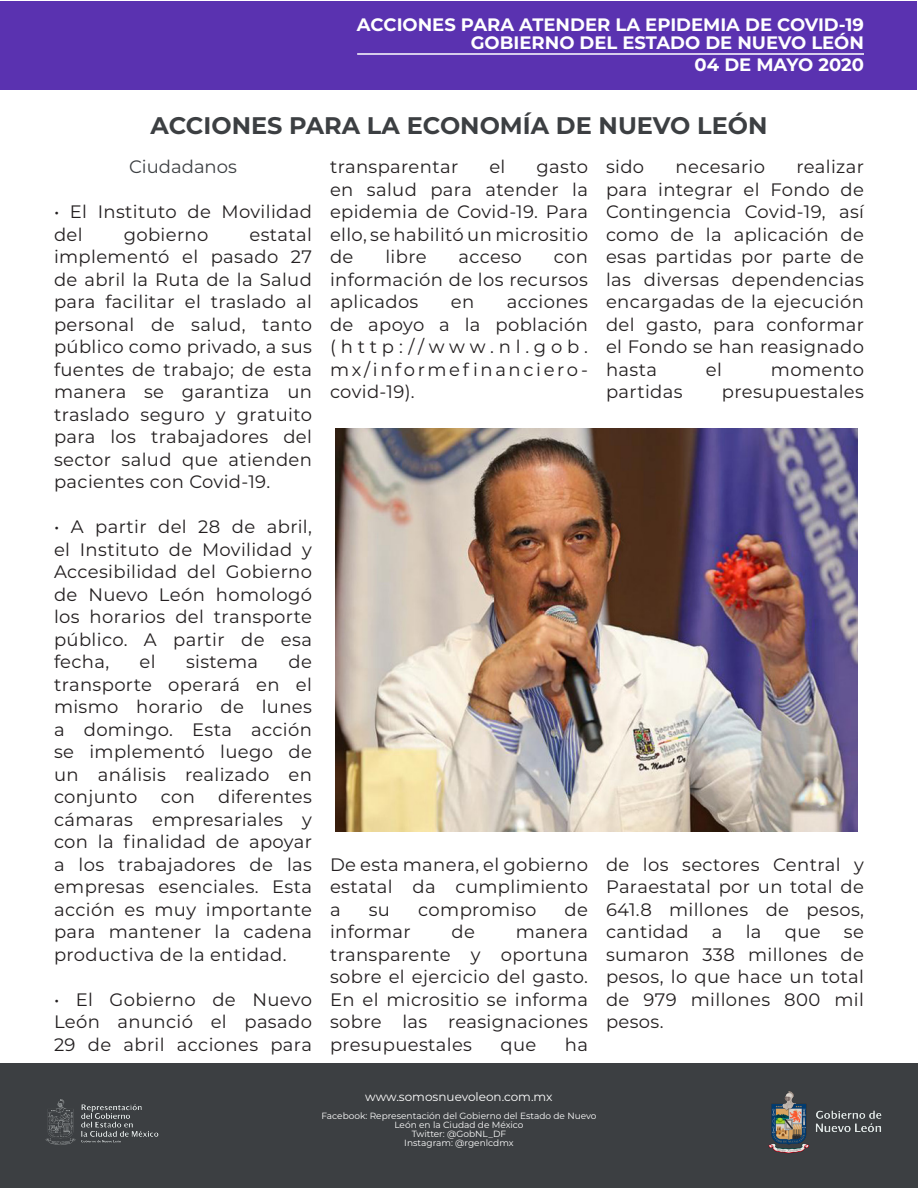
<style>
.page{position:relative;width:918px;height:1188px;background:#fff}
.page>*{position:absolute;margin:0;border:0;box-sizing:border-box;transform-origin:0 0}
.Titulo{font:700 24px "Montserrat";color:#3c3f42}
.Párrafo{font:18px/22.5px "Montserrat";letter-spacing:.02em;color:#231f20;text-align:justify}
.t1{font:700 18px/18px "Montserrat";color:#fff;text-align:right}
.Párrafo-2{font:18px "Montserrat";color:#3c3f42}
.t2{font:12px "Montserrat";color:#fff}
.t3{font:9px/9px "Montserrat";color:#fff;text-align:center}
</style>
<div class="page">
<div style="left:0;top:1064px;width:918px;height:124px;background:#3c3f42"></div>
<img style="left:768px;top:1091px;width:114px;height:63px">
<div style="left:1px;top:1px;width:916px;height:88px;background:#5a32b0"></div>
<img style="left:45px;top:1099px;width:114px;height:46px">
<hr style="left:357px;top:53px;width:507px;height:2px;background:#fff">
<img style="left:335px;top:428px;width:523px;height:403px">
<p class="t1" style="left:357px;top:15px;width:509px">ACCIONES PARA ATENDER LA EPIDEMIA DE COVID-19<br>GOBIERNO DEL ESTADO DE NUEVO LEÓN</p>
<p class="t1" style="left:695px;top:55px;width:171px">04 DE MAYO 2020</p>
<p class="Titulo" style="left:151px;top:108px;width:618px">ACCIONES PARA LA ECONOMÍA DE NUEVO LEÓN</p>
<p class="Párrafo-2" style="left:129px;top:155px;width:109px">Ciudadanos</p>
<p class="Párrafo" style="left:54px;top:200px;width:260px">• El Instituto de Movilidad del</p>
<p class="Párrafo" style="left:330px;top:155px;width:130px">transparentar</p>
<p class="Párrafo" style="left:489px;top:155px;width:18px">el</p>
<p class="Párrafo" style="left:606px;top:155px;width:40px">sido</p>
<p class="Párrafo" style="left:676px;top:155px;width:91px">necesario</p>
<p class="Párrafo" style="left:606px;top:155px;width:260px;text-indent:191px">realizar para integrar el Fondo de Contingencia Covid-19, así como de la aplicación de esas partidas por parte de las diversas dependencias encargadas de la ejecución del gasto, para conformar el Fondo se han reasignado hasta</p>
<p class="Párrafo" style="left:330px;top:155px;width:260px;text-indent:207px">gasto en salud para atender la epidemia de Covid-19. Para ello, se habilitó un micrositio de</p>
<p class="Párrafo" style="left:54px;top:223px;width:260px;text-indent:195px">estatal implementó el pasado 27 de abril la Ruta de la Salud para facilitar el traslado al personal de salud, tanto público como privado, a sus fuentes de trabajo; de esta manera se garantiza un traslado seguro y gratuito para los trabajadores del sector salud que atienden pacientes con Covid-19.</p>
<p class="Párrafo" style="left:54px;top:515px;width:260px">• A partir del 28 de abril, el Instituto de Movilidad y Accesibilidad del Gobierno de Nuevo León homologó los horarios del transporte público. A partir de esa fecha,</p>
<p class="Párrafo" style="left:124px;top:223px;width:86px">gobierno</p>
<p class="Párrafo" style="left:385px;top:245px;width:43px">libre</p>
<p class="Párrafo" style="left:459px;top:245px;width:65px">acceso</p>
<p class="Párrafo" style="left:330px;top:245px;width:259px;text-indent:224px">con información de los recursos aplicados</p>
<p class="Párrafo" style="left:330px;top:290px;width:259px;text-indent:177px">acciones de apoyo a la población (http://www.nl.gob. mx/informefinanciero&shy;covid-19).</p>
<p class="Párrafo" style="left:451px;top:290px;width:25px">en</p>
<p class="Párrafo" style="left:706px;top:358px;width:18px">el</p>
<p class="Párrafo" style="left:771px;top:358px;width:95px">momento</p>
<p class="Párrafo" style="left:606px;top:380px;width:78px">partidas</p>
<p class="Párrafo" style="left:722px;top:380px;width:144px">presupuestales</p>
<p class="Párrafo" style="left:54px;top:650px;width:260px;text-indent:235px">de transporte operará en el mismo horario de lunes a domingo. Esta acción se implementó luego de un análisis realizado en conjunto</p>
<p class="Párrafo" style="left:140px;top:650px;width:18px">el</p>
<p class="Párrafo" style="left:186px;top:650px;width:74px">sistema</p>
<p class="Párrafo" style="left:54px;top:785px;width:260px;text-indent:164px">diferentes cámaras empresariales y con la finalidad de apoyar a los trabajadores de las empresas esenciales. Esta acción es muy importante para mantener la cadena productiva de la entidad.</p>
<p class="Párrafo" style="left:54px;top:988px;width:260px">• El Gobierno de Nuevo León anunció el pasado 29 de abril acciones para</p>
<p class="Párrafo" style="left:161px;top:785px;width:36px">con</p>
<p class="Párrafo" style="left:330px;top:853px;width:260px">De esta manera, el gobierno estatal da cumplimiento a</p>
<p class="Párrafo" style="left:606px;top:853px;width:260px">de los sectores Central y Paraestatal por un total de 641.8 millones de pesos, cantidad</p>
<p class="Párrafo" style="left:369px;top:898px;width:23px">su</p>
<p class="Párrafo" style="left:418px;top:898px;width:120px">compromiso</p>
<p class="Párrafo" style="left:565px;top:898px;width:25px">de</p>
<p class="Párrafo" style="left:330px;top:920px;width:82px">informar</p>
<p class="Párrafo" style="left:452px;top:920px;width:25px">de</p>
<p class="Párrafo" style="left:712px;top:920px;width:12px">a</p>
<p class="Párrafo" style="left:746px;top:920px;width:17px">la</p>
<p class="Párrafo" style="left:785px;top:920px;width:37px">que</p>
<p class="Párrafo" style="left:330px;top:920px;width:260px;text-indent:186px">manera transparente y oportuna sobre el ejercicio del gasto.<br>En el micrositio se informa sobre las reasignaciones presupuestales</p>
<p class="Párrafo" style="left:606px;top:920px;width:260px;text-indent:238px">se sumaron 338 millones de pesos, lo que hace un total de 979 millones 800 mil pesos.</p>
<p class="Párrafo" style="left:501px;top:1033px;width:37px">que</p>
<p class="Párrafo" style="left:565px;top:1033px;width:25px">ha</p>
<p class="t2" style="left:365px;top:1089px;width:189px">www.somosnuevoleon.com.mx</p>
<p class="t3" style="left:321px;top:1111px;width:277px">Facebook: Representación del Gobierno del Estado de Nuevo<br>León en la Ciudad de México<br>Twitter: @GobNL_DF<br>Instagram: @rgenlcdmx</p>
</div>
